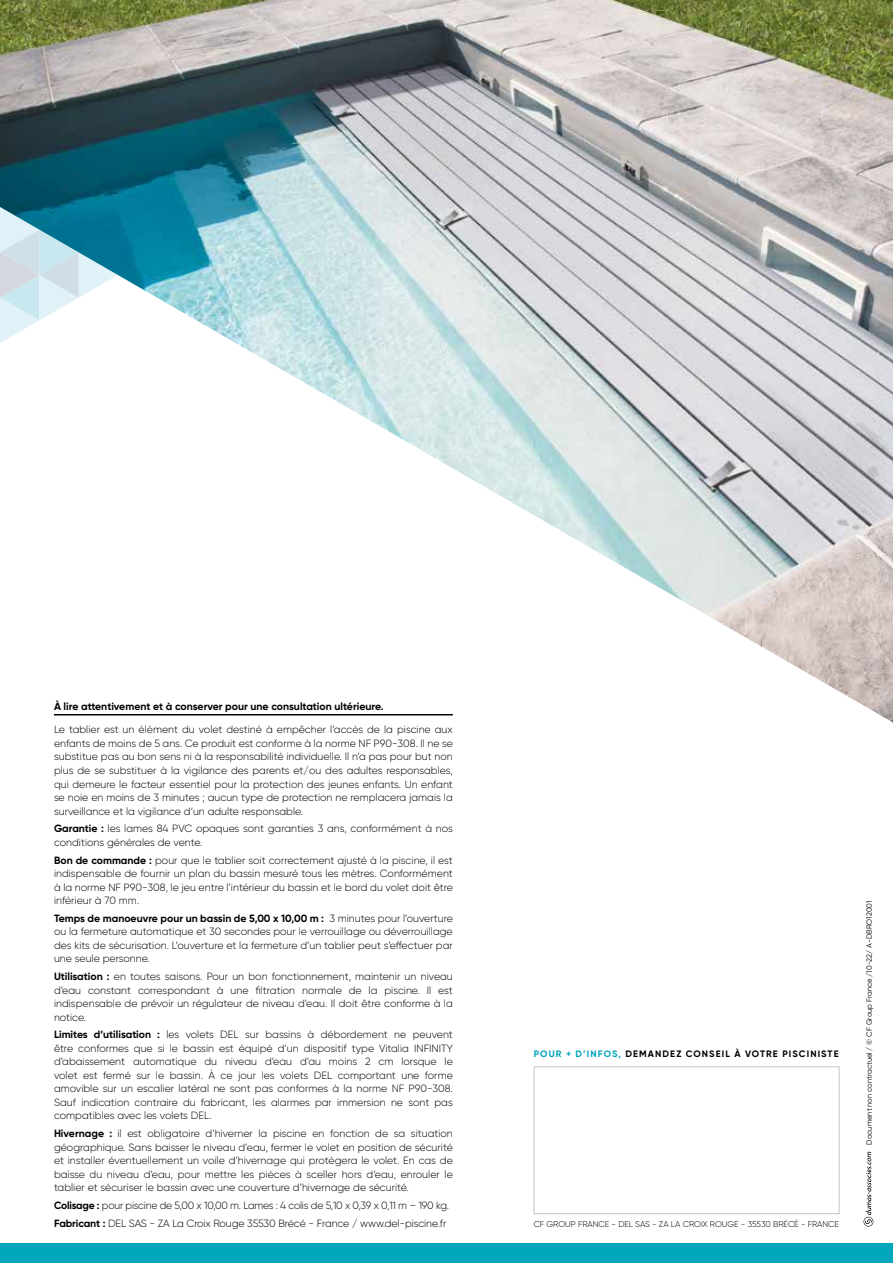
<style>
.page{position:relative;width:893px;height:1263px;background:#fff}
.page>*{position:absolute;margin:0;border:0;box-sizing:border-box;transform-origin:0 0}
.t1{font:300 10.5px/13.5px "Gilroy";color:#000;text-align:justify}
.t2{font:300 10.5px/17.7px "Gilroy";letter-spacing:-.02em;color:#000}
.t3{font:700 10.5px "Gilroy";color:#000}
.t4{font:700 9.3px "Gilroy";letter-spacing:.12em;color:#000}
.t5{font:300 8.4px "Gilroy";color:#000}
.t6{font:7.5px "Gilroy";color:#000}
.s1{font-weight:700}
.s2{color:#00a2bd}
</style>
<div class="page">
<div style="left:0;top:1244px;width:893px;height:19px;background:#00a7bc"></div>
<div style="left:534px;top:1066px;width:305px;height:148px;border:1px solid #c6c6c6"></div>
<img style="left:0;top:0;width:893px;height:722px">
<svg style="left:863px;top:1152px;width:10px;height:74px"></svg>
<hr style="left:54px;top:714px;width:399px;height:1px;background:#000">
<p class="t3" style="left:54px;top:700px;width:331px">À lire attentivement et à conserver pour une consultation ultérieure.</p>
<p class="t1" style="left:54px;top:723px;width:400px">Le tablier est un élément du volet destiné à empêcher l’accès de la piscine aux enfants de moins de 5 ans. Ce produit est conforme à la norme NF P90-308. Il ne se substitue pas au bon sens ni à la responsabilité individuelle. Il n’a pas pour but non plus de se substituer à la vigilance des parents et/ou des adultes responsables, qui demeure le facteur essentiel pour la protection des jeunes enfants. Un enfant se noie en moins de 3 minutes ; aucun type de protection ne remplacera jamais la surveillance et la vigilance d’un adulte responsable.</p>
<p class="t1" style="left:54px;top:822px;width:400px"><span class="s1">Garantie :</span> les lames 84 PVC opaques sont garanties 3 ans, conformément à nos conditions générales de vente.</p>
<p class="t1" style="left:54px;top:853px;width:400px"><span class="s1">Bon de commande :</span> pour que le tablier soit correctement ajusté à la piscine, il est indispensable de fournir un plan du bassin mesuré tous les mètres. Conformément à la norme NF P90-308, le jeu entre l’intérieur du bassin et le bord du volet doit être inférieur à 70 mm.</p>
<p class="t1" style="left:54px;top:911px;width:400px"><span class="s1">Temps de manoeuvre pour un bassin de 5,00 x 10,00 m :</span> 3 minutes pour l’ouverture ou la fermeture automatique et 30 secondes pour le verrouillage ou déverrouillage des kits de sécurisation. L’ouverture et la fermeture d’un tablier peut s’effectuer par une seule personne.</p>
<p class="t1" style="left:54px;top:970px;width:400px"><span class="s1">Utilisation :</span> en toutes saisons. Pour un bon fonctionnement, maintenir un niveau d’eau constant correspondant à une filtration normale de la piscine. Il est indispensable de prévoir un régulateur de niveau d’eau. Il doit être conforme à la notice.</p>
<p class="t1" style="left:54px;top:1028px;width:400px"><span class="s1">Limites d’utilisation :</span> les volets DEL sur bassins à débordement ne peuvent être conformes que si le bassin est équipé d’un dispositif type Vitalia INFINITY d’abaissement automatique du niveau d’eau d’au moins 2 cm lorsque le volet est fermé sur le bassin. À ce jour les volets DEL comportant une forme amovible sur un escalier latéral ne sont pas conformes à la norme NF P90-308.<br>Sauf indication contraire du fabricant, les alarmes par immersion ne sont pas compatibles avec les volets DEL.</p>
<p class="t1" style="left:54px;top:1127px;width:400px"><span class="s1">Hivernage :</span> il est obligatoire d’hiverner la piscine en fonction de sa situation géographique. Sans baisser le niveau d’eau, fermer le volet en position de sécurité et installer éventuellement un voile d’hivernage qui protégera le volet. En cas de baisse du niveau d’eau, pour mettre les pièces à sceller hors d‘eau, enrouler le tablier et sécuriser le bassin avec une couverture d’hivernage de sécurité.</p>
<p class="t2" style="left:54px;top:1196px;width:396px"><span class="s1">Colisage :</span> pour piscine de 5,00 x 10,00 m. Lames : 4 colis de 5,10 x 0,39 x 0,11 m – 190 kg.<br><span class="s1">Fabricant :</span> DEL SAS - ZA La Croix Rouge 35530 Brécé - France / www.del-piscine.fr</p>
<p class="t4" style="left:534px;top:1049px;width:306px"><span class="s2">POUR + D’INFOS,</span> DEMANDEZ CONSEIL À VOTRE PISCINISTE</p>
<p class="t6" style="left:865px;top:1145px;width:246px;rotate:-90deg">Document non contractuel / © CF Group France /10-22/ A-DBRO12001</p>
<p class="t5" style="left:534px;top:1219px;width:307px">CF GROUP FRANCE - DEL SAS - ZA LA CROIX ROUGE - 35530 BRÉCÉ - FRANCE</p>
</div>
